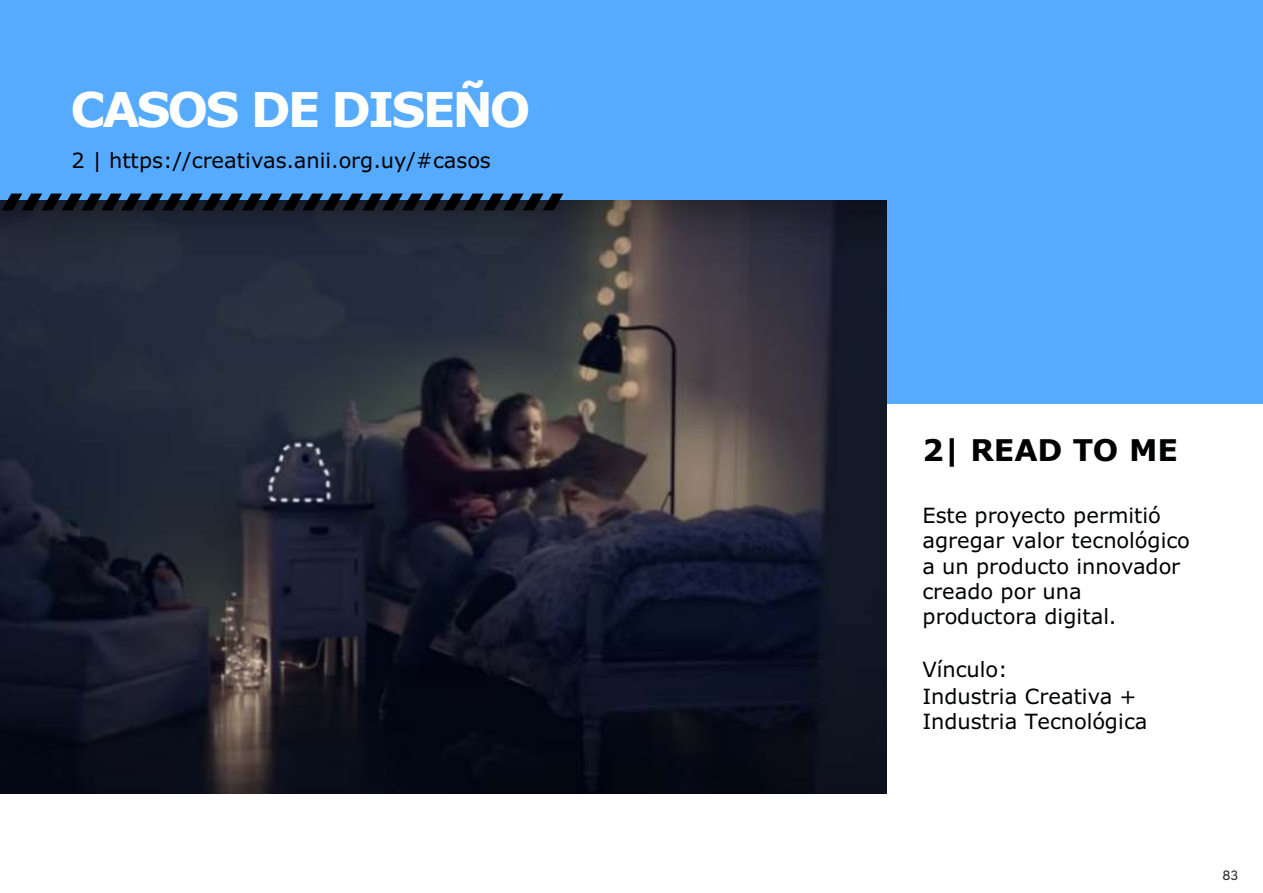
<style>
.page{position:relative;width:1263px;height:893px;background:#fff}
.page>*{position:absolute;margin:0;border:0;box-sizing:border-box;transform-origin:0 0}
.t1{font:700 48px "Verdana";letter-spacing:-.06em;color:#fff}
.t2{font:700 30px "Verdana";color:#010202}
.t3{font:21px/25.2px "Verdana";color:#010202}
.t4{font:21px "Verdana";color:#000}
.t5{font:13.5px "MADETOMMY";color:#373435}
</style>
<div class="page">
<div style="left:0;top:0;width:1263px;height:404px;background:#57abff"></div>
<img style="left:0;top:201px;width:886px;height:593px">
<svg style="left:2px;top:194px;width:561px;height:16px;background:#162537"></svg>
<h1 class="t1" style="left:71px;top:91px;width:462px">CASOS DE DISEÑO</h1>
<p class="t4" style="left:72px;top:152px;width:421px">2 | https://creativas.anii.org.uy/#casos</p>
<h2 class="t2" style="left:922px;top:438px;width:257px">2| READ TO ME</h2>
<p class="t3" style="left:922px;top:505px;width:269px">Este proyecto permitió agregar valor tecnológico a un producto innovador creado por una productora digital.</p>
<p class="t3" style="left:922px;top:659px;width:226px;line-height:26px">Vínculo:<br>Industria Creativa +<br>Industria Tecnológica</p>
<p class="t5" style="left:1222px;top:871px;width:17px">83</p>
</div>
